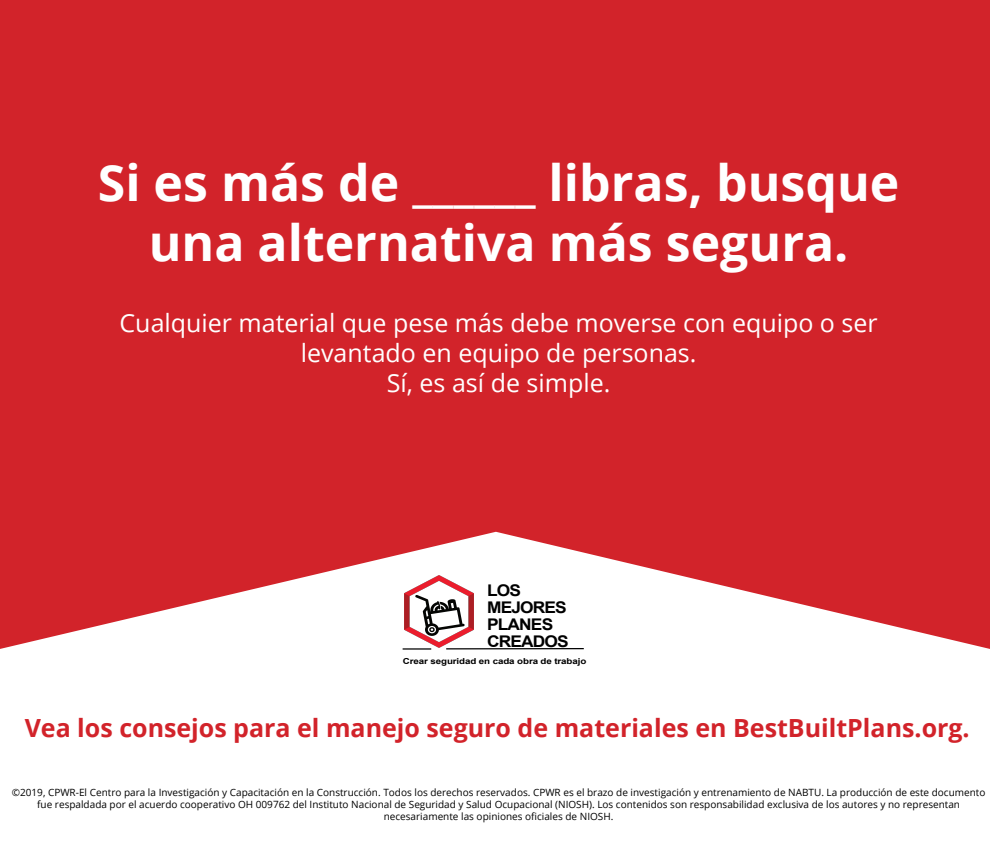
<style>
.page{position:relative;width:990px;height:855px;background:#fff}
.page>*{position:absolute;margin:0;border:0;box-sizing:border-box;transform-origin:0 0}
.t1{font:700 50px/60px "Open Sans";color:#fff;text-align:center}
.t2{font:25px/30px "Open Sans";color:#fff;text-align:center}
.t3{font:700 25px "Open Sans";color:#d2232a}
.t4{font:700 16.12px/16.9px "Arial";letter-spacing:-.05em;color:#000;scale:1.08 1}
.t5{font:10px/12px "Open Sans";color:#000;text-align:center}
.t6{font:700 8.25px "Arial";letter-spacing:-.01em;color:#000;scale:1.19 1}
</style>
<div class="page">
<div style="left:1px;top:0;width:989px;height:855px;background:#d2232a"></div>
<svg style="left:0;top:532px;width:990px;height:323px;fill:#fff"></svg>
<hr style="left:403px;top:648px;width:28px;height:2px;background:#000">
<hr style="left:446px;top:648px;width:138px;height:1px;background:#000">
<img style="left:404px;top:575px;width:70px;height:73px">
<h1 class="t1" style="left:98px;top:158px;width:803px">Si es más de ______ libras, busque una alternativa más segura.</h1>
<h2 class="t2" style="left:120px;top:310px;width:760px">Cualquier material que pese más debe moverse con equipo o ser levantado en equipo de personas.<br>Sí, es así de simple.</h2>
<h3 class="t4" style="left:487px;top:583px;width:77px">LOS<br>MEJORES<br>PLANES<br>CREADOS</h3>
<p class="t6" style="left:403px;top:658px;width:156px">Crear seguridad en cada obra de trabajo</p>
<h2 class="t3" style="left:25px;top:717px;width:947px">Vea los consejos para el manejo seguro de materiales en BestBuiltPlans.org.</h2>
<p class="t5" style="left:12px;top:787px;width:975px">©2019, CPWR-El Centro para la Investigación y Capacitación en la Construcción. Todos los derechos reservados. CPWR es el brazo de investigación y entrenamiento de NABTU. La producción de este documento fue respaldada por el acuerdo cooperativo OH 009762 del Instituto Nacional de Seguridad y Salud Ocupacional (NIOSH). Los contenidos son responsabilidad exclusiva de los autores y no representan necesariamente las opiniones oficiales de NIOSH.</p>
</div>
